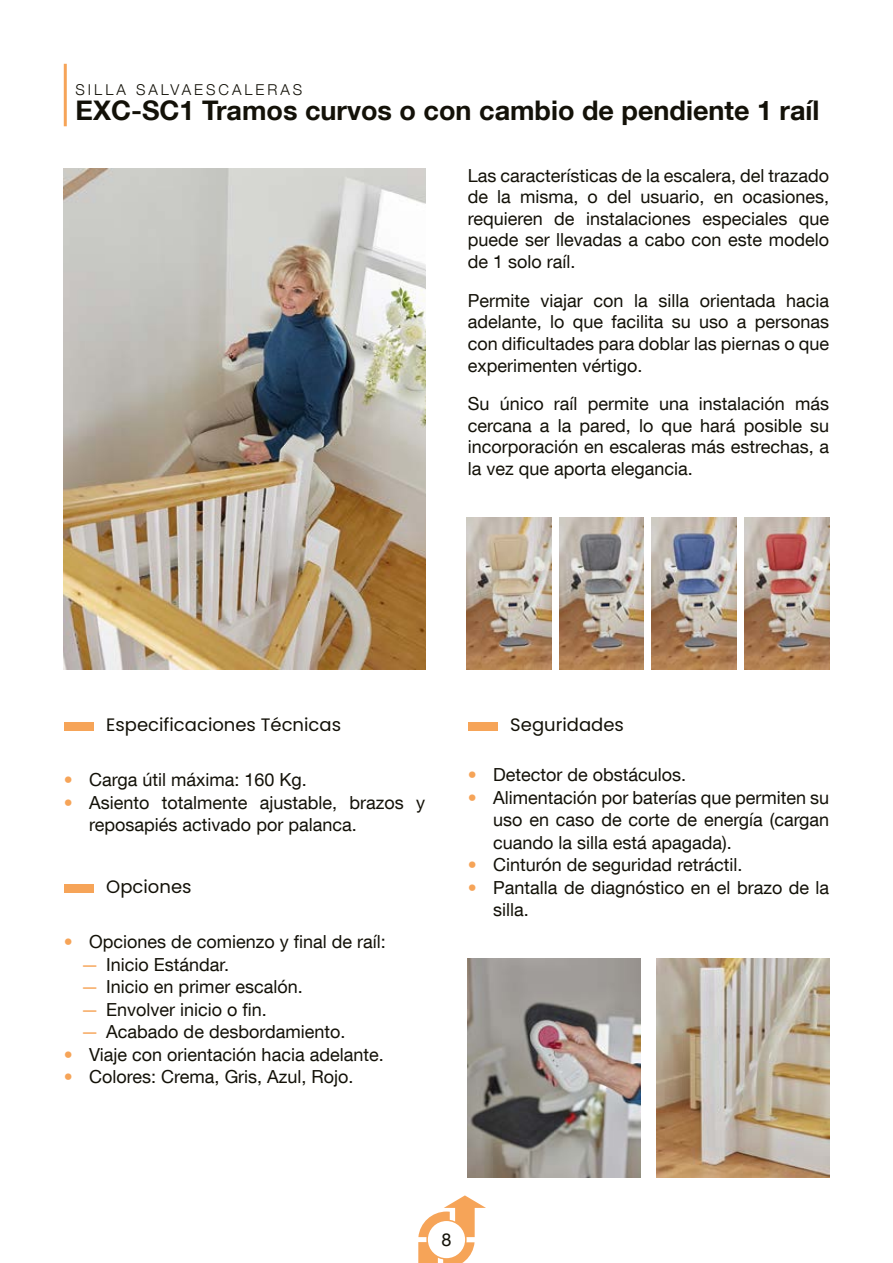
<style>
.page{position:relative;width:893px;height:1263px;background:#fff}
.page>*{position:absolute;margin:0;border:0;box-sizing:border-box;transform-origin:0 0}
.t1{font:700 27px "Helvetica Neue LT Com";color:#131108}
.t2{font:18px/21.6px "Helvetica Neue LT Com";color:#131108;text-align:justify}
.t3{font:18px "Poppins";color:#131108}
.t4{font:300 15px "Helvetica Neue LT Com";letter-spacing:.2em;color:#131108}
.s1{color:#f6a458}
</style>
<div class="page">
<svg style="left:418px;top:1195px;width:68px;height:68px"></svg>
<div style="left:427px;top:1220px;width:39px;height:39px;background:#fff;border-radius:50%"></div>
<div style="left:426px;top:1219px;width:41px;height:41px;border:2px solid #f6a458;border-radius:50%"></div>
<img style="left:559px;top:517px;width:85px;height:152px">
<hr style="left:64px;top:64px;width:3px;height:62px;background:#f6a458">
<div style="left:64px;top:722px;width:30px;height:9px;background:#f6a458"></div>
<div style="left:64px;top:884px;width:30px;height:9px;background:#f6a458"></div>
<div style="left:468px;top:722px;width:29px;height:9px;background:#f6a458"></div>
<img style="left:64px;top:169px;width:361px;height:500px">
<img style="left:468px;top:959px;width:172px;height:219px">
<img style="left:656px;top:959px;width:173px;height:219px">
<img style="left:467px;top:517px;width:84px;height:152px">
<img style="left:652px;top:517px;width:84px;height:152px">
<img style="left:745px;top:517px;width:84px;height:152px">
<p class="t4" style="left:76px;top:80px;width:228px">SILLA SALVAESCALERAS</p>
<h1 class="t1" style="left:76px;top:94px;width:745px">EXC-SC1 Tramos curvos o con cambio de pendiente 1 raíl</h1>
<p class="t2" style="left:468px;top:164px;width:363px">Las características de la escalera, del trazado de la misma, o del usuario, en ocasiones, requieren de instalaciones especiales que puede ser llevadas a cabo con este modelo de 1 solo raíl.</p>
<p class="t2" style="left:468px;top:289px;width:363px">Permite viajar con la silla orientada hacia adelante, lo que facilita su uso a personas con dificultades para doblar las piernas o que experimenten vértigo.</p>
<p class="t2" style="left:468px;top:392px;width:363px">Su único raíl permite una instalación más cercana a la pared, lo que hará posible su incorporación en escaleras más estrechas, a la vez que aporta elegancia.</p>
<p class="t3" style="left:106px;top:714px;width:236px">Especificaciones Técnicas</p>
<p class="t2" style="left:64px;top:769px;width:245px"><span class="s1">•</span> Carga útil máxima: 160 Kg.</p>
<p class="t2" style="left:89px;top:791px;width:337px;line-height:22.5px;text-indent:-26px"><span class="s1">•</span> Asiento totalmente ajustable, brazos y reposapiés activado por palanca.</p>
<p class="t3" style="left:106px;top:876px;width:87px">Opciones</p>
<p class="t2" style="left:64px;top:930px;width:323px"><span class="s1">•</span> Opciones de comienzo y final de raíl:</p>
<p class="t2" style="left:81px;top:953px;width:150px"><span class="s1">—</span> Inicio Estándar.</p>
<p class="t2" style="left:81px;top:975px;width:223px"><span class="s1">—</span> Inicio en primer escalón.</p>
<p class="t2" style="left:81px;top:998px;width:188px"><span class="s1">—</span> Envolver inicio o fin.</p>
<p class="t2" style="left:81px;top:1020px;width:266px"><span class="s1">—</span> Acabado de desbordamiento.</p>
<p class="t2" style="left:64px;top:1043px;width:321px"><span class="s1">•</span> Viaje con orientación hacia adelante.</p>
<p class="t2" style="left:64px;top:1065px;width:291px"><span class="s1">•</span> Colores: Crema, Gris, Azul, Rojo.</p>
<p class="t3" style="left:510px;top:714px;width:115px">Seguridades</p>
<p class="t2" style="left:468px;top:764px;width:220px"><span class="s1">•</span> Detector de obstáculos.</p>
<p class="t2" style="left:493px;top:786px;width:337px;line-height:22.5px;text-indent:-26px"><span class="s1">•</span> Alimentación por baterías que permiten su uso en caso de corte de energía (cargan cuando la silla está apagada).</p>
<p class="t2" style="left:468px;top:854px;width:276px"><span class="s1">•</span> Cinturón de seguridad retráctil.</p>
<p class="t2" style="left:493px;top:876px;width:337px;line-height:22.5px;text-indent:-26px"><span class="s1">•</span> Pantalla de diagnóstico en el brazo de la silla.</p>
<p class="t2" style="left:441px;top:1228px;width:12px">8</p>
</div>
